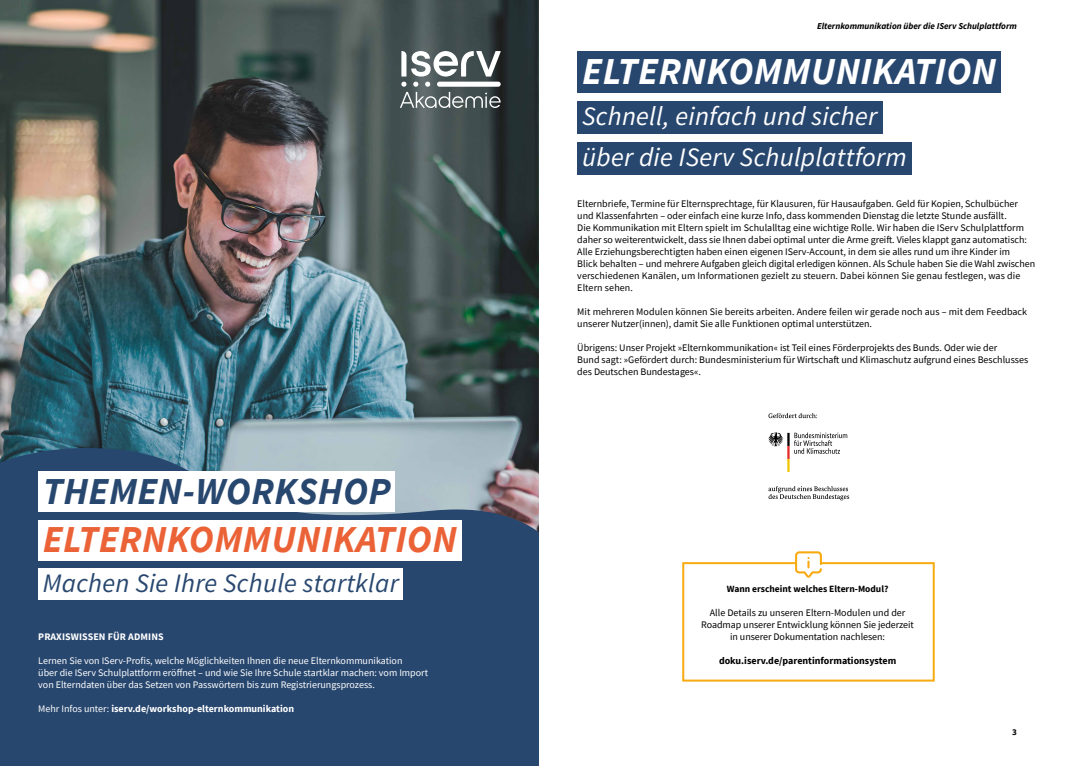
<style>
.page{position:relative;width:1078px;height:766px;background:#fff}
.page>*{position:absolute;margin:0;border:0;box-sizing:border-box;transform-origin:0 0}
.t1{font:italic 700 38px "Source Sans Pro";letter-spacing:.01em;color:#fff}
.t2{font:italic 700 38px "Source Sans Pro";letter-spacing:.01em;color:#eb6237}
.t3{font:italic 700 38px "Source Sans Pro";letter-spacing:.01em;color:#28476f}
.t4{font:italic 26.6px/41.1px "Source Sans Pro";letter-spacing:.01em;color:#fff}
.t5{font:italic 26.6px "Source Sans Pro";letter-spacing:.01em;color:#28476f}
.t6{font:10px/12px "Source Sans Pro";color:#000}
.t7{font:10px/12px "Source Sans Pro";color:#fff}
.t8{font:700 10px "Source Sans Pro";color:#fff}
.t9{font:700 10px "Source Sans Pro";color:#000}
.t10{font:700 9.5px "Source Sans Pro";color:#000}
.t11{font:italic 700 9px "Source Sans Pro";color:#000}
.t12{font:700 9px "Source Sans Pro";color:#000}
.s1{font-weight:400}
</style>
<div class="page">
<div style="left:577px;top:51px;width:423px;height:41px;background:#28476f"></div>
<div style="left:577px;top:101px;width:305px;height:32px;background:#28476f"></div>
<div style="left:577px;top:142px;width:334px;height:32px;background:#28476f"></div>
<div style="left:682px;top:562px;width:252px;height:119px;background:#fff;border:2px solid #f8aa11"></div>
<svg style="left:794px;top:551px;width:27px;height:26px"></svg>
<svg style="left:768px;top:413px;width:49px;height:5px"></svg>
<svg style="left:768px;top:486px;width:81px;height:14px"></svg>
<svg style="left:768px;top:432px;width:79px;height:40px"></svg>
<img style="left:0;top:0;width:539px;height:448px">
<svg style="left:0;top:448px;width:539px;height:317px;fill:#28476f"></svg>
<svg style="left:401px;top:51px;width:99px;height:25px"></svg>
<svg style="left:400px;top:82px;width:100px;height:26px"></svg>
<div style="left:38px;top:471px;width:357px;height:40px;background:#fff"></div>
<div style="left:38px;top:520px;width:423px;height:40px;background:#fff"></div>
<div style="left:38px;top:568px;width:365px;height:32px;background:#fff"></div>
<h1 class="t3" style="left:43px;top:465px;width:349px">THEMEN-WORKSHOP</h1>
<h1 class="t2" style="left:43px;top:514px;width:415px">ELTERNKOMMUNIKATION</h1>
<h2 class="t5" style="left:43px;top:566px;width:357px">Machen Sie Ihre Schule startklar</h2>
<p class="t8" style="left:38px;top:629px;width:127px">PRAXISWISSEN FÜR ADMINS</p>
<p class="t7" style="left:38px;top:654px;width:391px">Lernen Sie von IServ-Profis, welche Möglichkeiten Ihnen die neue Elternkommunikation<br>über die IServ Schulplattform eröffnet – und wie Sie Ihre Schule startklar machen: vom Import von Elterndaten über das Setzen von Passwörtern bis zum Registrierungsprozess.</p>
<p class="t8" style="left:38px;top:701px;width:257px"><span class="s1">Mehr Infos unter:</span> iserv.de/workshop-elternkommunikation</p>
<p class="t11" style="left:816px;top:20px;width:201px">Elternkommunikation über die IServ Schulplattform</p>
<h1 class="t1" style="left:582px;top:45px;width:415px">ELTERNKOMMUNIKATION</h1>
<h2 class="t4" style="left:582px;top:95px;width:326px">Schnell, einfach und sicher über die IServ Schulplattform</h2>
<p class="t6" style="left:577px;top:198px;width:459px">Elternbriefe, Termine für Elternsprechtage, für Klausuren, für Hausaufgaben. Geld für Kopien, Schulbücher und Klassenfahrten – oder einfach eine kurze Info, dass kommenden Dienstag die letzte Stunde ausfällt.<br>Die Kommunikation mit Eltern spielt im Schulalltag eine wichtige Rolle. Wir haben die IServ Schulplattform daher so weiterentwickelt, dass sie Ihnen dabei optimal unter die Arme greift. Vieles klappt ganz automatisch:<br>Alle Erziehungsberechtigten haben einen eigenen IServ-Account, in dem sie alles rund um ihre Kinder im<br>Blick behalten – und mehrere Aufgaben gleich digital erledigen können. Als Schule haben Sie die Wahl zwischen verschiedenen Kanälen, um Informationen gezielt zu steuern. Dabei können Sie genau festlegen, was die Eltern sehen.</p>
<p class="t6" style="left:577px;top:306px;width:451px">Mit mehreren Modulen können Sie bereits arbeiten. Andere feilen wir gerade noch aus – mit dem Feedback unserer Nutzer(innen), damit Sie alle Funktionen optimal unterstützen.</p>
<p class="t6" style="left:577px;top:342px;width:452px">Übrigens: Unser Projekt »Elternkommunikation« ist Teil eines Förderprojekts des Bunds. Oder wie der<br>Bund sagt: »Gefördert durch: Bundesministerium für Wirtschaft und Klimaschutz aufgrund eines Beschlusses des Deutschen Bundestages«.</p>
<p class="t10" style="left:726px;top:582px;width:163px">Wann erscheint welches Eltern-Modul?</p>
<p class="t6" style="left:701px;top:606px;width:214px;text-align:center">Alle Details zu unseren Eltern-Modulen und der<br>Roadmap unserer Entwicklung können Sie jederzeit in unserer Dokumentation nachlesen:</p>
<p class="t9" style="left:718px;top:653px;width:179px">doku.iserv.de/parentinformationsystem</p>
<p class="t12" style="left:1011px;top:725px;width:6px">3</p>
</div>
